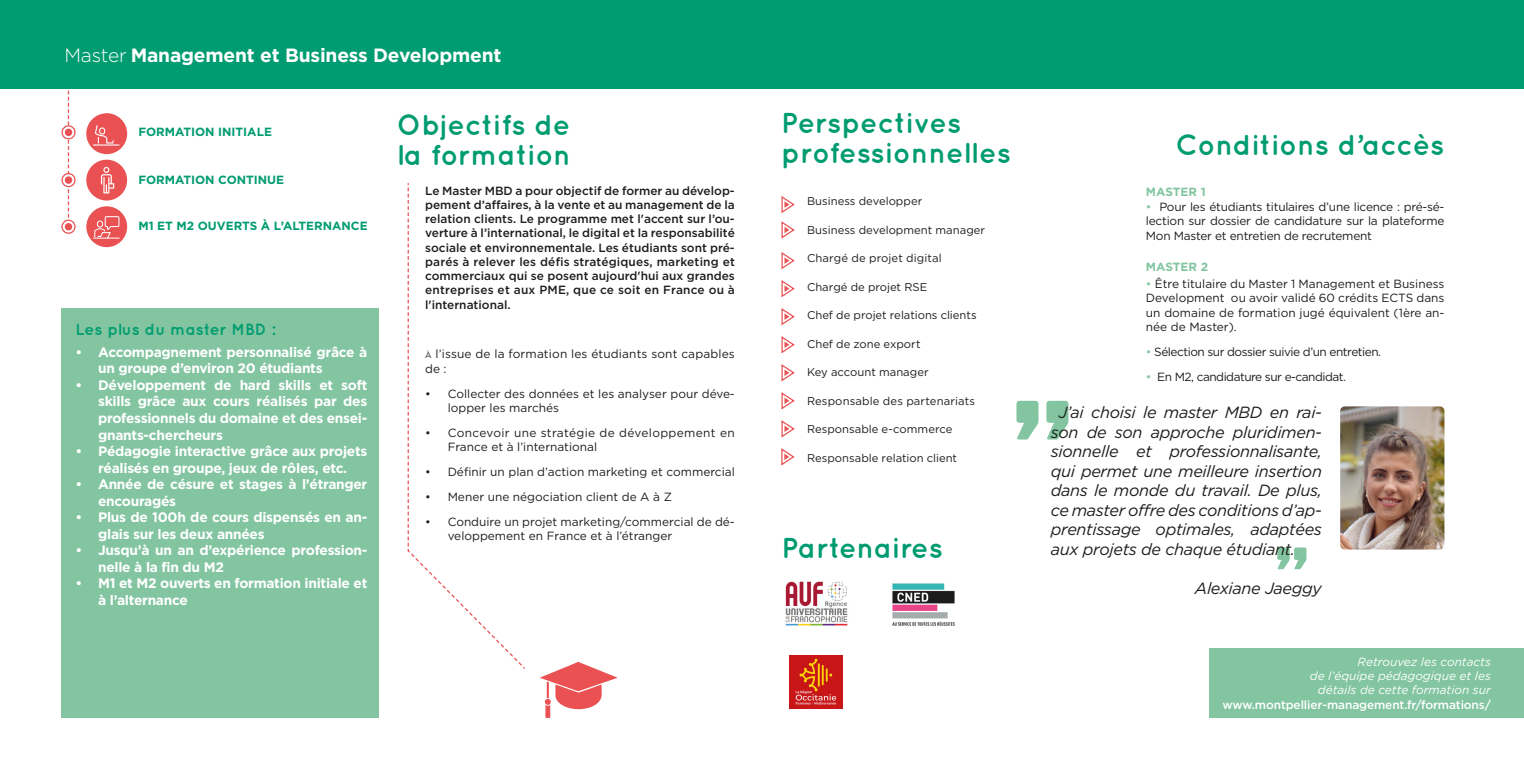
<style>
.page{position:relative;width:1524px;height:780px;background:#fff}
.page>*{position:absolute;margin:0;border:0;box-sizing:border-box;transform-origin:0 0}
.TITRES{font:700 28.75px/30px "Quicksand";color:#009c71}
.t1{font:700 19.12px "Gotham";letter-spacing:-.01em;color:#fff}
.t2{font:italic 16.25px/19.5px "Gotham";letter-spacing:-.02em;color:#1d1d1b;text-align:justify}
.TITRES-2{font:700 16.25px "Quicksand";color:#009c71}
.t3{font:700 13.75px/16.5px "Gotham";letter-spacing:-.02em;color:#fff}
.t4{font:11.88px/14.2px "Gotham";color:#1d1d1b}
.t5{font:500 11.88px/14.2px "Gotham";letter-spacing:.015em;color:#1d1d1b;text-align:justify}
.t6{font:italic 11.88px/14.2px "Gotham";color:#fff;text-align:right}
.t7{font:11.88px "Gotham";letter-spacing:-.04em;color:#1d1d1b}
.t8{font:700 11.88px "Gotham";color:#009c71}
.t9{font:700 11.88px "Gotham";color:#82c5a0}
.t10{font:11.25px "Gotham";letter-spacing:.005em;color:#1d1d1b}
.s1{font-weight:300}
.s2{font-size:8.38px}
.s3{color:#82c5a0}
.s4{font-weight:500;font-style:normal}
</style>
<div class="page">
<div style="left:61px;top:308px;width:318px;height:409px;background:#82c5a0"></div>
<svg style="left:1016px;top:401px;width:52px;height:38px"></svg>
<svg style="left:1277px;top:547px;width:29px;height:22px"></svg>
<div style="left:1209px;top:648px;width:315px;height:69px;background:#82c5a0"></div>
<svg style="left:781px;top:196px;width:14px;height:18px"></svg>
<svg style="left:781px;top:221px;width:14px;height:18px"></svg>
<svg style="left:781px;top:252px;width:14px;height:18px"></svg>
<svg style="left:781px;top:280px;width:14px;height:18px"></svg>
<svg style="left:781px;top:308px;width:14px;height:18px"></svg>
<svg style="left:781px;top:336px;width:14px;height:18px"></svg>
<svg style="left:781px;top:364px;width:14px;height:18px"></svg>
<svg style="left:68px;top:88px;width:1px;height:132px"></svg>
<svg style="left:62px;top:174px;width:13px;height:12px"></svg>
<div style="left:61px;top:173px;width:15px;height:14px;border:1px solid #ea5153;border-radius:50%"></div>
<div style="left:65px;top:176px;width:7px;height:8px;background:#ea5153;border-radius:50%"></div>
<svg style="left:62px;top:126px;width:13px;height:13px"></svg>
<div style="left:61px;top:125px;width:15px;height:14px;border:1px solid #ea5153;border-radius:50%"></div>
<div style="left:65px;top:129px;width:7px;height:7px;background:#ea5153;border-radius:50%"></div>
<svg style="left:62px;top:220px;width:13px;height:13px"></svg>
<div style="left:61px;top:220px;width:15px;height:14px;border:1px solid #ea5153;border-radius:50%"></div>
<div style="left:65px;top:223px;width:7px;height:7px;background:#ea5153;border-radius:50%"></div>
<div style="left:86px;top:160px;width:41px;height:40px;background:#ea5153;border-radius:50%"></div>
<svg style="left:101px;top:167px;width:13px;height:26px"></svg>
<div style="left:86px;top:113px;width:41px;height:41px;background:#ea5153;border-radius:50%"></div>
<svg style="left:93px;top:125px;width:26px;height:20px"></svg>
<div style="left:86px;top:206px;width:41px;height:41px;background:#ea5153;border-radius:50%"></div>
<svg style="left:93px;top:216px;width:27px;height:23px"></svg>
<img style="left:790px;top:655px;width:52px;height:53px">
<svg style="left:540px;top:662px;width:77px;height:56px"></svg>
<svg style="left:407px;top:183px;width:118px;height:486px"></svg>
<img style="left:892px;top:583px;width:63px;height:43px">
<img style="left:785px;top:581px;width:63px;height:45px">
<div style="left:0;top:0;width:1524px;height:88px;background:#009c71"></div>
<svg style="left:781px;top:392px;width:14px;height:18px"></svg>
<svg style="left:781px;top:420px;width:14px;height:18px"></svg>
<svg style="left:781px;top:448px;width:14px;height:18px"></svg>
<img style="left:1340px;top:406px;width:104px;height:143px">
<p class="t1" style="left:64px;top:44px;width:439px"><span class="s1">Master</span> Management et Business Development</p>
<p class="t8" style="left:138px;top:125px;width:135px">FORMATION INITIALE</p>
<p class="t8" style="left:138px;top:173px;width:147px">FORMATION CONTINUE</p>
<p class="t8" style="left:138px;top:218px;width:231px">M1 ET M2 OUVERTS À L’ALTERNANCE</p>
<p class="TITRES-2" style="left:76px;top:320px;width:201px">Les plus du master MBD :</p>
<p class="t3" style="left:98px;top:343px;width:271px;text-indent:-22px">• Accompagnement personnalisé grâce à un groupe d’environ 20 étudiants</p>
<p class="t3" style="left:98px;top:376px;width:271px;text-align:justify;text-indent:-22px">• Développement de hard skills et soft skills grâce aux cours réalisés par des professionnels du domaine et des ensei&shy;gnants-chercheurs</p>
<p class="t3" style="left:76px;top:442px;width:293px;text-align:center">• Pédagogie interactive grâce aux projets réalisés en groupe, jeux de rôles, etc.</p>
<p class="t3" style="left:98px;top:475px;width:271px;text-indent:-22px">• Année de césure et stages à l’étranger encouragés</p>
<p class="t3" style="left:98px;top:508px;width:271px;text-indent:-22px">• Plus de 100h de cours dispensés en an&shy;glais sur les deux années</p>
<p class="t3" style="left:98px;top:541px;width:271px;text-indent:-22px">• Jusqu’à un an d’expérience profession&shy;nelle à la fin du M2</p>
<p class="t3" style="left:98px;top:574px;width:271px;text-indent:-22px">• M1 et M2 ouverts en formation initiale et à l’alternance</p>
<p class="TITRES" style="left:397px;top:109px;width:175px">Objectifs de la formation</p>
<p class="t5" style="left:425px;top:183px;width:311px">Le Master MBD a pour objectif de former au dévelop&shy;pement d’affaires, à la vente et au management de la relation clients. Le programme met l'accent sur l’ou&shy;verture à l’international, le digital et la responsabilité sociale et environnementale. Les étudiants sont pré&shy;parés à relever les défis stratégiques, marketing et commerciaux qui se posent aujourd'hui aux grandes entreprises et aux PME, que ce soit en France ou à l'international.</p>
<p class="t4" style="left:425px;top:347px;width:311px"><span class="s2">à</span> l’issue de la formation les étudiants sont capables de :</p>
<p class="t4" style="left:448px;top:386px;width:289px;text-indent:-22px">• Collecter des données et les analyser pour déve&shy;lopper les marchés</p>
<p class="t4" style="left:448px;top:425px;width:289px;text-indent:-22px">• Concevoir une stratégie de développement en<br>France et à l’international</p>
<p class="t4" style="left:425px;top:464px;width:311px">• Définir un plan d’action marketing et commercial</p>
<p class="t4" style="left:425px;top:489px;width:248px">• Mener une négociation client de A à Z</p>
<p class="t4" style="left:448px;top:514px;width:289px;text-indent:-22px">• Conduire un projet marketing/commercial de dé&shy;veloppement en France et à l’étranger</p>
<p class="TITRES" style="left:781px;top:107px;width:181px">Perspectives</p>
<p class="TITRES" style="left:781px;top:137px;width:231px">professionnelles</p>
<p class="TITRES" style="left:1175px;top:129px;width:270px">Conditions d’accès</p>
<p class="t10" style="left:807px;top:194px;width:117px">Business developper</p>
<p class="t10" style="left:807px;top:223px;width:180px">Business development manager</p>
<p class="t10" style="left:807px;top:251px;width:136px">Chargé de projet digital</p>
<p class="t10" style="left:807px;top:280px;width:122px">Chargé de projet RSE</p>
<p class="t10" style="left:807px;top:308px;width:171px">Chef de projet relations clients</p>
<p class="t10" style="left:807px;top:337px;width:115px">Chef de zone export</p>
<p class="t10" style="left:807px;top:365px;width:123px">Key account manager</p>
<p class="t10" style="left:807px;top:394px;width:170px">Responsable des partenariats</p>
<p class="t10" style="left:807px;top:422px;width:147px">Responsable e-commerce</p>
<p class="t10" style="left:807px;top:451px;width:152px">Responsable relation client</p>
<p class="TITRES" style="left:781px;top:531px;width:163px">Partenaires</p>
<p class="t9" style="left:1146px;top:185px;width:61px">MASTER 1</p>
<p class="t4" style="left:1146px;top:199px;width:300px;text-align:justify"><span class="s3">•</span> Pour les étudiants titulaires d’une licence : pré-sé&shy;lection sur dossier de candidature sur la plateforme Mon Master et entretien de recrutement</p>
<p class="t4" style="left:1146px;top:276px;width:300px;text-align:justify"><span class="s3">•</span> Être titulaire du Master 1 Management et Business Development ou avoir validé 60 crédits ECTS dans un domaine de formation jugé équivalent (1ère an&shy;née de Master).</p>
<p class="t7" style="left:1146px;top:344px;width:237px"><span class="s3">•</span> Sélection sur dossier suivie d’un entretien.</p>
<p class="t7" style="left:1146px;top:369px;width:202px"><span class="s3">•</span> En M2, candidature sur e-candidat.</p>
<p class="t9" style="left:1146px;top:260px;width:64px">MASTER 2</p>
<p class="t2" style="left:1051px;top:403px;width:273px;text-indent:8px">J’ai choisi le master MBD en rai&shy;son de son approche pluridimen&shy;sionnelle et professionnalisante, qui permet une meilleure insertion dans le monde du travail. De plus, ce master offre des conditions d’ap&shy;prentissage optimales, adaptées aux projets de chaque étudiant.</p>
<p class="t2" style="left:1195px;top:578px;width:128px">Alexiane Jaeggy</p>
<p class="t6" style="left:1222px;top:654px;width:270px">Retrouvez les contacts<br>de l’équipe pédagogique et les<br>détails de cette formation sur <span class="s4">www.montpellier-management.fr/formations/</span></p>
</div>
